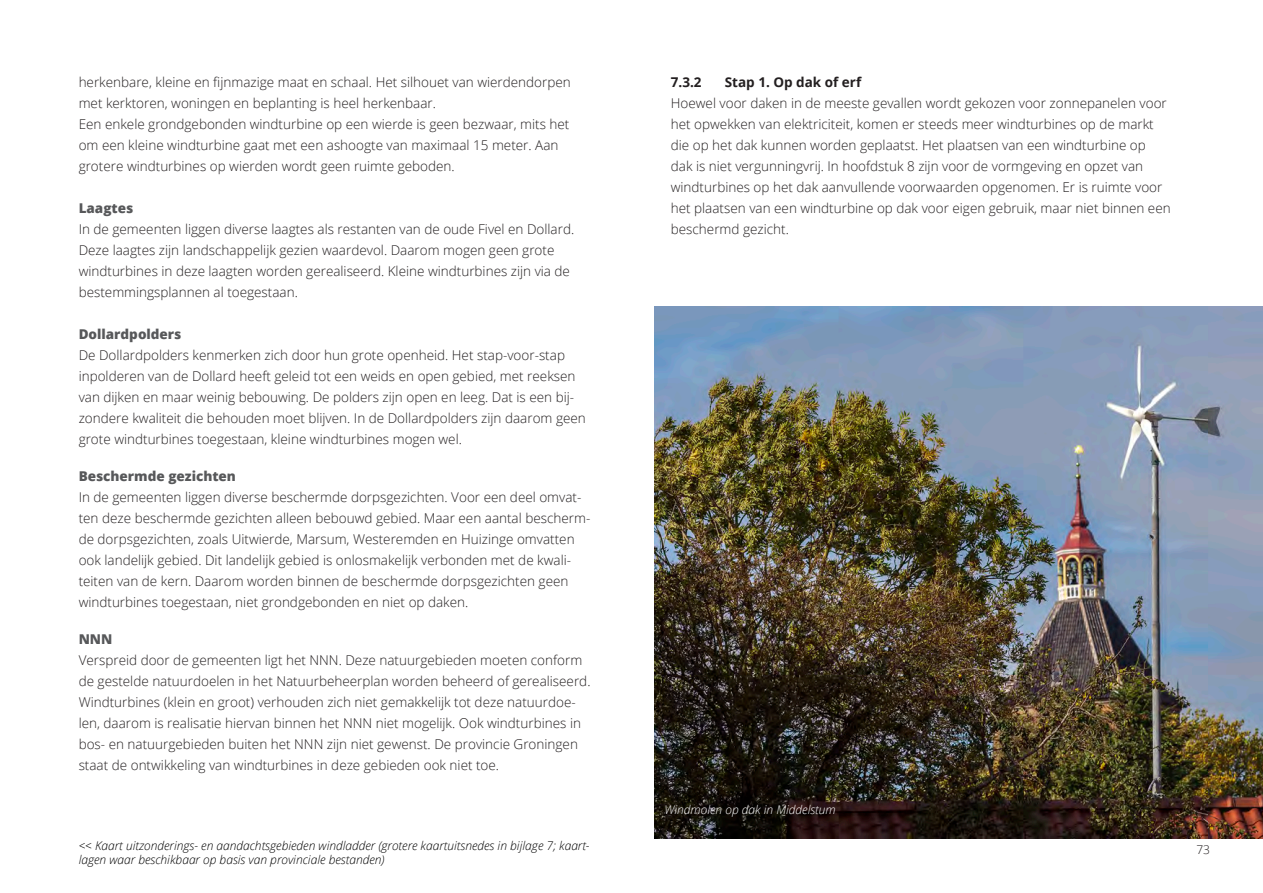
<style>
.page{position:relative;width:1263px;height:893px;background:#fff}
.page>*{position:absolute;margin:0;border:0;box-sizing:border-box;transform-origin:0 0}
.t1{font:300 13.5px/21px "Open Sans";color:#231f20}
.t2{font:800 13.5px "Open Sans";color:#57585a}
.t3{font:700 13.5px "Open Sans";color:#231f20}
.t4{font:italic 300 12px/14.4px "Open Sans";color:#000}
.t5{font:italic 300 12px "Open Sans";color:#fff}
.t6{font:300 12px "Open Sans";color:#231f20}
</style>
<div class="page">
<img style="left:654px;top:306px;width:609px;height:533px">
<p class="t1" style="left:79px;top:71px;width:494px">herkenbare, kleine en fijnmazige maat en schaal. Het silhouet van wierdendorpen met kerktoren, woningen en beplanting is heel herkenbaar.</p>
<p class="t1" style="left:79px;top:113px;width:492px">Een enkele grondgebonden windturbine op een wierde is geen bezwaar, mits het om een kleine windturbine gaat met een ashoogte van maximaal 15 meter. Aan grotere windturbines op wierden wordt geen ruimte geboden.</p>
<p class="t2" style="left:79px;top:198px;width:56px">Laagtes</p>
<p class="t1" style="left:79px;top:218px;width:497px">In de gemeenten liggen diverse laagtes als restanten van de oude Fivel en Dollard.<br>Deze laagtes zijn landschappelijk gezien waardevol. Daarom mogen geen grote windturbines in deze laagten worden gerealiseerd. Kleine windturbines zijn via de bestemmingsplannen al toegestaan.</p>
<p class="t2" style="left:79px;top:324px;width:104px">Dollardpolders</p>
<p class="t1" style="left:79px;top:344px;width:509px">De Dollardpolders kenmerken zich door hun grote openheid. Het stap-voor-stap inpolderen van de Dollard heeft geleid tot een weids en open gebied, met reeksen van dijken en maar weinig bebouwing. De polders zijn open en leeg. Dat is een bij&shy;zondere kwaliteit die behouden moet blijven. In de Dollardpolders zijn daarom geen grote windturbines toegestaan, kleine windturbines mogen wel.</p>
<p class="t2" style="left:79px;top:466px;width:159px">Beschermde gezichten</p>
<p class="t1" style="left:79px;top:486px;width:513px">In de gemeenten liggen diverse beschermde dorpsgezichten. Voor een deel omvat&shy;ten deze beschermde gezichten alleen bebouwd gebied. Maar een aantal bescherm&shy;de dorpsgezichten, zoals Uitwierde, Marsum, Westeremden en Huizinge omvatten ook landelijk gebied. Dit landelijk gebied is onlosmakelijk verbonden met de kwali&shy;teiten van de kern. Daarom worden binnen de beschermde dorpsgezichten geen windturbines toegestaan, niet grondgebonden en niet op daken.</p>
<p class="t2" style="left:79px;top:629px;width:35px">NNN</p>
<p class="t1" style="left:79px;top:650px;width:513px">Verspreid door de gemeenten ligt het NNN. Deze natuurgebieden moeten conform de gestelde natuurdoelen in het Natuurbeheerplan worden beheerd of gerealiseerd.<br>Windturbines (klein en groot) verhouden zich niet gemakkelijk tot deze natuurdoe&shy;len, daarom is realisatie hiervan binnen het NNN niet mogelijk. Ook windturbines in bos- en natuurgebieden buiten het NNN zijn niet gewenst. De provincie Groningen staat de ontwikkeling van windturbines in deze gebieden ook niet toe.</p>
<p class="t4" style="left:79px;top:838px;width:512px">&lt;&lt; Kaart uitzonderings- en aandachtsgebieden windladder (grotere kaartuitsnedes in bijlage 7; kaart&shy;lagen waar beschikbaar op basis van provinciale bestanden)</p>
<p class="t3" style="left:671px;top:72px;width:32px">7.3.2</p>
<p class="t3" style="left:725px;top:72px;width:138px">Stap 1. Op dak of erf</p>
<p class="t1" style="left:671px;top:92px;width:501px">Hoewel voor daken in de meeste gevallen wordt gekozen voor zonnepanelen voor het opwekken van elektriciteit, komen er steeds meer windturbines op de markt die op het dak kunnen worden geplaatst. Het plaatsen van een windturbine op dak is niet vergunningvrij. In hoofdstuk 8 zijn voor de vormgeving en opzet van windturbines op het dak aanvullende voorwaarden opgenomen. Er is ruimte voor het plaatsen van een windturbine op dak voor eigen gebruik, maar niet binnen een beschermd gezicht.</p>
<p class="t5" style="left:664px;top:801px;width:173px">Windmolen op dak in Middelstum</p>
<p class="t6" style="left:1196px;top:842px;width:15px">73</p>
</div>
